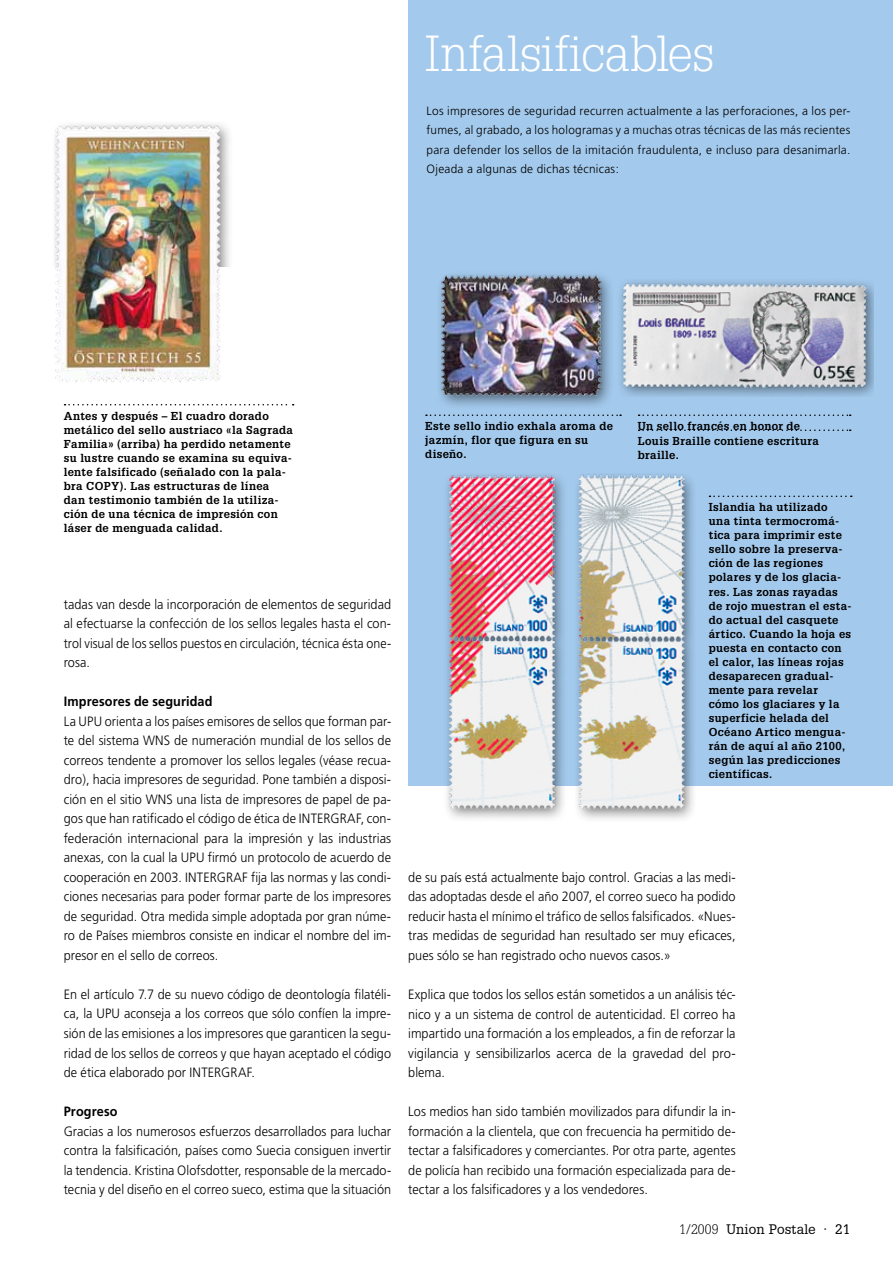
<style>
.page{position:relative;width:893px;height:1263px;background:#fff}
.page>*{position:absolute;margin:0;border:0;box-sizing:border-box;transform-origin:0 0}
.t1{font:300 49.5px "Glypha LT Std";letter-spacing:.005em;color:#fff}
.t2{font:300 13.5px/19.5px "Frutiger";letter-spacing:.005em;color:#000;text-align:justify;scale:.94 1}
.t3{font:300 13.5px/19.5px "Frutiger";letter-spacing:.005em;color:#000;text-align:justify;scale:.93 1}
.t4{font:700 13.5px "Frutiger";letter-spacing:.01em;color:#000;scale:.94 1}
.t5{font:13.5px "Glypha LT Std";letter-spacing:.01em;color:#000}
.t6{font:300 12px/19.5px "Frutiger";letter-spacing:.02em;color:#000;text-align:justify}
.t7{font:700 11.25px/14.1px "Glypha LT Std";letter-spacing:.03em;color:#000}
.s1{font-weight:300}
</style>
<div class="page">
<div style="left:408px;top:0;width:485px;height:786px;background:#a3c9ec"></div>
<div style="left:610px;top:271px;width:264px;height:125px;background:#000;opacity:.5"></div>
<img style="left:624px;top:279px;width:249px;height:114px">
<img style="left:440px;top:271px;width:184px;height:136px">
<img style="left:447px;top:475px;width:117px;height:344px">
<img style="left:577px;top:474px;width:117px;height:345px">
<img style="left:54px;top:124px;width:201px;height:282px">
<svg style="left:426px;top:414px;width:195px;height:2px"></svg>
<svg style="left:65px;top:404px;width:229px;height:1px"></svg>
<svg style="left:639px;top:414px;width:212px;height:2px"></svg>
<svg style="left:639px;top:429px;width:212px;height:2px"></svg>
<svg style="left:709px;top:495px;width:143px;height:2px"></svg>
<h1 class="t1" style="left:425px;top:26px;width:291px">Infalsificables</h1>
<p class="t6" style="left:426px;top:101px;width:425px">Los impresores de seguridad recurren actualmente a las perforaciones, a los per&shy;fumes, al grabado, a los hologramas y a muchas otras técnicas de las más recientes para defender los sellos de la imitación fraudulenta, e incluso para desanimarla.<br>Ojeada a algunas de dichas técnicas:</p>
<p class="t7" style="left:64px;top:408px;width:231px">Antes y después – El cuadro dorado metálico del sello austriaco «la Sagrada Familia» (arriba) ha perdido netamente su lustre cuando se examina su equiva&shy;lente falsificado (señalado con la pala&shy;bra COPY). Las estructuras de línea dan testimonio también de la utiliza&shy;ción de una técnica de impresión con láser de menguada calidad.</p>
<p class="t7" style="left:638px;top:418px;width:183px;line-height:14.5px">Un sello francés en honor de<br>Louis Braille contiene escritura braille.</p>
<p class="t7" style="left:425px;top:419px;width:189px">Este sello indio exhala aroma de jazmín, flor que figura en su diseño.</p>
<p class="t7" style="left:709px;top:500px;width:144px">Islandia ha utilizado una tinta termocromá&shy;tica para imprimir este sello sobre la preserva&shy;ción de las regiones polares y de los glacia&shy;res. Las zonas rayadas de rojo muestran el esta&shy;do actual del casquete ártico. Cuando la hoja es puesta en contacto con el calor, las líneas rojas desaparecen gradual&shy;mente para revelar<br>cómo los glaciares y la superficie helada del<br>Océano Artico mengua&shy;rán de aquí al año 2100, según las predicciones científicas.</p>
<p class="t2" style="left:64px;top:594px;width:350px">tadas van desde la incorporación de elementos de seguridad al efectuarse la confección de los sellos legales hasta el con&shy;trol visual de los sellos puestos en circulación, técnica ésta one&shy;rosa.</p>
<p class="t4" style="left:64px;top:694px;width:160px">Impresores de seguridad</p>
<p class="t3" style="left:64px;top:711px;width:354px">La UPU orienta a los países emisores de sellos que forman par&shy;te del sistema WNS de numeración mundial de los sellos de correos tendente a promover los sellos legales (véase recua&shy;dro), hacia impresores de seguridad. Pone también a disposi&shy;ción en el sitio WNS una lista de impresores de papel de pa&shy;gos que han ratificado el código de ética de INTERGRAF, con&shy;federación internacional para la impresión y las industrias anexas, con la cual la UPU firmó un protocolo de acuerdo de cooperación en 2003. INTERGRAF fija las normas y las condi&shy;ciones necesarias para poder formar parte de los impresores de seguridad. Otra medida simple adoptada por gran núme&shy;ro de Países miembros consiste en indicar el nombre del im&shy;presor en el sello de correos.</p>
<p class="t2" style="left:64px;top:985px;width:350px">En el artículo 7.7 de su nuevo código de deontología filatéli&shy;ca, la UPU aconseja a los correos que sólo confíen la impre&shy;sión de las emisiones a los impresores que garanticen la segu&shy;ridad de los sellos de correos y que hayan aceptado el código de ética elaborado por INTERGRAF.</p>
<p class="t4" style="left:64px;top:1103px;width:59px">Progreso</p>
<p class="t2" style="left:64px;top:1121px;width:350px">Gracias a los numerosos esfuerzos desarrollados para luchar contra la falsificación, países como Suecia consiguen invertir la tendencia. Kristina Olofsdotter, responsable de la mercado&shy;tecnia y del diseño en el correo sueco, estima que la situación</p>
<p class="t2" style="left:408px;top:868px;width:350px">de su país está actualmente bajo control. Gracias a las medi&shy;das adoptadas desde el año 2007, el correo sueco ha podido reducir hasta el mínimo el tráfico de sellos falsificados. «Nues&shy;tras medidas de seguridad han resultado ser muy eficaces, pues sólo se han registrado ocho nuevos casos.»</p>
<p class="t2" style="left:408px;top:985px;width:350px">Explica que todos los sellos están sometidos a un análisis téc&shy;nico y a un sistema de control de autenticidad. El correo ha impartido una formación a los empleados, a fin de reforzar la vigilancia y sensibilizarlos acerca de la gravedad del pro&shy;blema.</p>
<p class="t2" style="left:408px;top:1102px;width:350px">Los medios han sido también movilizados para difundir la in&shy;formación a la clientela, que con frecuencia ha permitido de&shy;tectar a falsificadores y comerciantes. Por otra parte, agentes de policía han recibido una formación especializada para de&shy;tectar a los falsificadores y a los vendedores.</p>
<p class="t5" style="left:679px;top:1221px;width:173px"><span class="s1">1/2009</span> Union Postale · 21</p>
</div>
